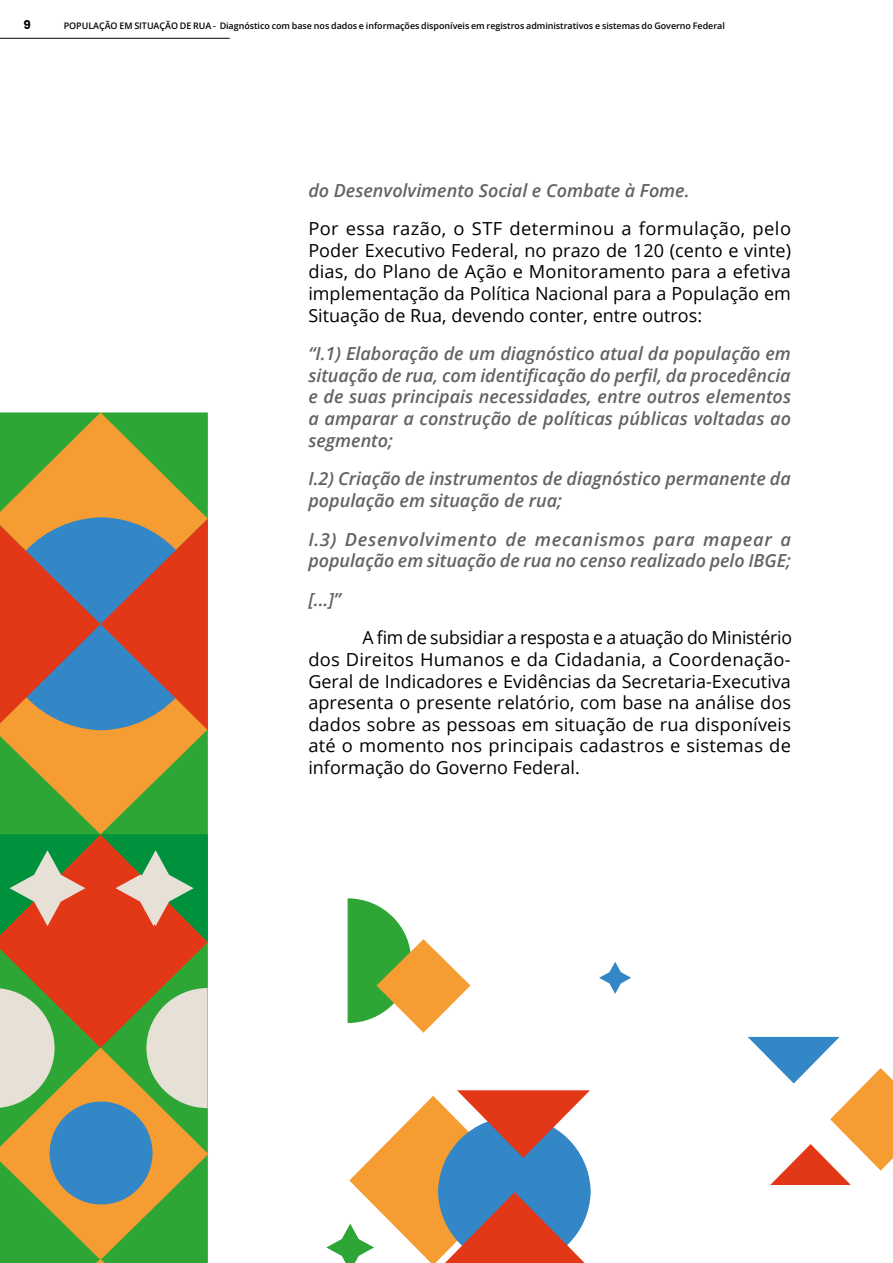
<style>
.page{position:relative;width:893px;height:1263px;background:#fff}
.page>*{position:absolute;margin:0;border:0;box-sizing:border-box;transform-origin:0 0}
.t1{font:18px/21.6px "Open Sans";color:#000;text-align:justify}
.t2{font:italic 600 18px/21.6px "Open Sans";color:#646363}
.t3{font:700 12px "Poppins";color:#000}
.t4{font:600 9px "Open Sans";letter-spacing:-.005em;color:#000}
</style>
<div class="page">
<svg style="left:326px;top:1090px;width:265px;height:173px"></svg>
<svg style="left:748px;top:1037px;width:145px;height:148px"></svg>
<svg style="left:348px;top:898px;width:122px;height:135px"></svg>
<svg style="left:599px;top:962px;width:32px;height:32px"></svg>
<hr style="left:0;top:38px;width:230px;height:1px;background:#000">
<svg style="left:0;top:412px;width:208px;height:851px;background:#968951"></svg>
<p class="t3" style="left:23px;top:17px;width:9px">9</p>
<p class="t4" style="left:64px;top:19px;width:663px">POPULAÇÃO EM SITUAÇÃO DE RUA - Diagnóstico com base nos dados e informações disponíveis em registros administrativos e sistemas do Governo Federal</p>
<p class="t2" style="left:308px;top:179px;width:383px">do Desenvolvimento Social e Combate à Fome.</p>
<p class="t1" style="left:308px;top:217px;width:484px">Por essa razão, o STF determinou a formulação, pelo Poder Executivo Federal, no prazo de 120 (cento e vinte) dias, do Plano de Ação e Monitoramento para a efetiva implementação da Política Nacional para a População em Situação de Rua, devendo conter, entre outros:</p>
<p class="t2" style="left:308px;top:343px;width:484px;text-align:justify">“I.1) Elaboração de um diagnóstico atual da população em situação de rua, com identificação do perfil, da procedência e de suas principais necessidades, entre outros elementos a amparar a construção de políticas públicas voltadas ao segmento;</p>
<p class="t2" style="left:308px;top:468px;width:484px">I.2) Criação de instrumentos de diagnóstico permanente da população em situação de rua;</p>
<p class="t2" style="left:308px;top:528px;width:484px">I.3) Desenvolvimento de mecanismos para mapear a população em situação de rua no censo realizado pelo IBGE;</p>
<p class="t2" style="left:308px;top:588px;width:34px">[...]”</p>
<p class="t1" style="left:308px;top:626px;width:485px;text-indent:54px">A fim de subsidiar a resposta e a atuação do Ministério dos Direitos Humanos e da Cidadania, a Coordenação-Geral de Indicadores e Evidências da Secretaria-Executiva apresenta o presente relatório, com base na análise dos dados sobre as pessoas em situação de rua disponíveis até o momento nos principais cadastros e sistemas de informação do Governo Federal.</p>
</div>
